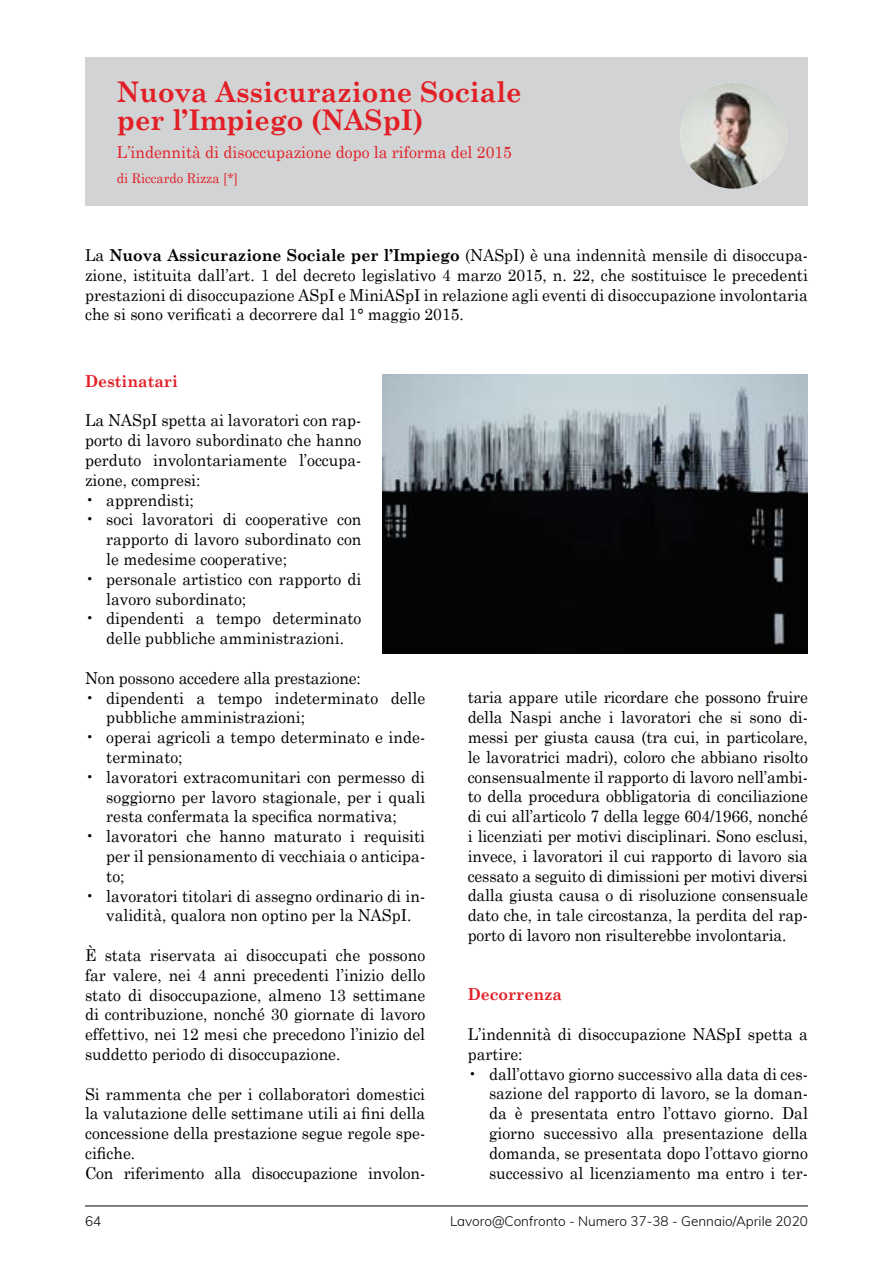
<style>
.page{position:relative;width:893px;height:1263px;background:#fff}
.page>*{position:absolute;margin:0;border:0;box-sizing:border-box;transform-origin:0 0}
.t1{font:700 28.5px/28.5px "Century Schoolbook";color:#e21f26;scale:.95 1}
.t2{font:16.5px/19.8px "Century Schoolbook";color:#000;text-align:justify;scale:.95 1}
.t3{font:16.5px "Century Schoolbook";color:#e21f26;scale:.95 1}
.t4{font:700 16.5px "Century Schoolbook";color:#e21f26;scale:.95 1}
.t5{font:300 13.5px "Muli";color:#000}
.t6{font:13.5px "Century Schoolbook";color:#e21f26;scale:.95 1}
.s1{font-weight:700}
</style>
<div class="page">
<hr style="left:85px;top:1205px;width:723px;height:1px;background:#000">
<div style="left:85px;top:57px;width:723px;height:149px;background:#d1d3d4"></div>
<img style="left:680px;top:82px;width:107px;height:107px;border-radius:53px">
<img style="left:383px;top:374px;width:425px;height:280px">
<h1 class="t1" style="left:117px;top:76px;width:427px">Nuova Assicurazione Sociale per l’Impiego (NASpI)</h1>
<p class="t3" style="left:117px;top:142px;width:417px">L’indennità di disoccupazione dopo la riforma del 2015</p>
<p class="t6" style="left:117px;top:170px;width:129px">di Riccardo Rizza [*]</p>
<p class="t2" style="left:85px;top:245px;width:762px">La <span class="s1">Nuova Assicurazione Sociale per l’Impiego</span> (NASpI) è una indennità mensile di disoccupa&shy;zione, istituita dall’art. 1 del decreto legislativo 4 marzo 2015, n. 22, che sostituisce le precedenti prestazioni di disoccupazione ASpI e MiniASpI in relazione agli eventi di disoccupazione involontaria che si sono verificati a decorrere dal 1° maggio 2015.</p>
<p class="t4" style="left:85px;top:370px;width:99px">Destinatari</p>
<p class="t2" style="left:85px;top:410px;width:292px">La NASpI spetta ai lavoratori con rap&shy;porto di lavoro subordinato che hanno perduto involontariamente l’occupa&shy;zione, compresi:</p>
<p class="t2" style="left:85px;top:489px;width:116px">• apprendisti;</p>
<p class="t2" style="left:106px;top:509px;width:270px;text-indent:-21px">• soci lavoratori di cooperative con rapporto di lavoro subordinato con le medesime cooperative;</p>
<p class="t2" style="left:106px;top:568px;width:270px;text-indent:-21px">• personale artistico con rapporto di lavoro subordinato;</p>
<p class="t2" style="left:85px;top:608px;width:292px;text-align:center">• dipendenti a tempo determinato delle pubbliche amministrazioni.</p>
<p class="t2" style="left:85px;top:667px;width:292px">Non possono accedere alla prestazione:</p>
<p class="t2" style="left:106px;top:687px;width:337px;text-indent:-21px">• dipendenti a tempo indeterminato delle pubbliche amministrazioni;</p>
<p class="t2" style="left:106px;top:727px;width:337px;text-indent:-21px">• operai agricoli a tempo determinato e inde&shy;terminato;</p>
<p class="t2" style="left:106px;top:766px;width:337px;text-indent:-21px">• lavoratori extracomunitari con permesso di soggiorno per lavoro stagionale, per i quali resta confermata la specifica normativa;</p>
<p class="t2" style="left:106px;top:826px;width:337px;text-indent:-21px">• lavoratori che hanno maturato i requisiti per il pensionamento di vecchiaia o anticipa&shy;to;</p>
<p class="t2" style="left:85px;top:885px;width:360px;text-align:center">• lavoratori titolari di assegno ordinario di in&shy;validità, qualora non optino per la NASpI.</p>
<p class="t2" style="left:85px;top:945px;width:360px">È stata riservata ai disoccupati che possono far valere, nei 4 anni precedenti l’inizio dello stato di disoccupazione, almeno 13 settimane di contribuzione, nonché 30 giornate di lavoro effettivo, nei 12 mesi che precedono l’inizio del suddetto periodo di disoccupazione.</p>
<p class="t2" style="left:85px;top:1083px;width:360px;text-align:left">Si rammenta che per i collaboratori domestici la valutazione delle settimane utili ai fini della concessione della prestazione segue regole spe&shy;cifiche.<br>Con riferimento alla disoccupazione involon-</p>
<p class="t2" style="left:468px;top:687px;width:360px">taria appare utile ricordare che possono fruire della Naspi anche i lavoratori che si sono di&shy;messi per giusta causa (tra cui, in particolare, le lavoratrici madri), coloro che abbiano risolto consensualmente il rapporto di lavoro nell’ambi&shy;to della procedura obbligatoria di conciliazione di cui all’articolo 7 della legge 604/1966, nonché i licenziati per motivi disciplinari. Sono esclusi, invece, i lavoratori il cui rapporto di lavoro sia cessato a seguito di dimissioni per motivi diversi dalla giusta causa o di risoluzione consensuale dato che, in tale circostanza, la perdita del rap&shy;porto di lavoro non risulterebbe involontaria.</p>
<p class="t4" style="left:468px;top:984px;width:101px">Decorrenza</p>
<p class="t2" style="left:468px;top:1024px;width:360px">L’indennità di disoccupazione NASpI spetta a partire:</p>
<p class="t2" style="left:489px;top:1063px;width:337px;text-indent:-21px">• dall’ottavo giorno successivo alla data di ces&shy;sazione del rapporto di lavoro, se la doman&shy;da è presentata entro l’ottavo giorno. Dal giorno successivo alla presentazione della domanda, se presentata dopo l’ottavo giorno successivo al licenziamento ma entro i ter-</p>
<p class="t5" style="left:85px;top:1213px;width:18px">64</p>
<p class="t5" style="left:450px;top:1213px;width:359px">Lavoro@Confronto - Numero 37-38 - Gennaio/Aprile 2020</p>
</div>
